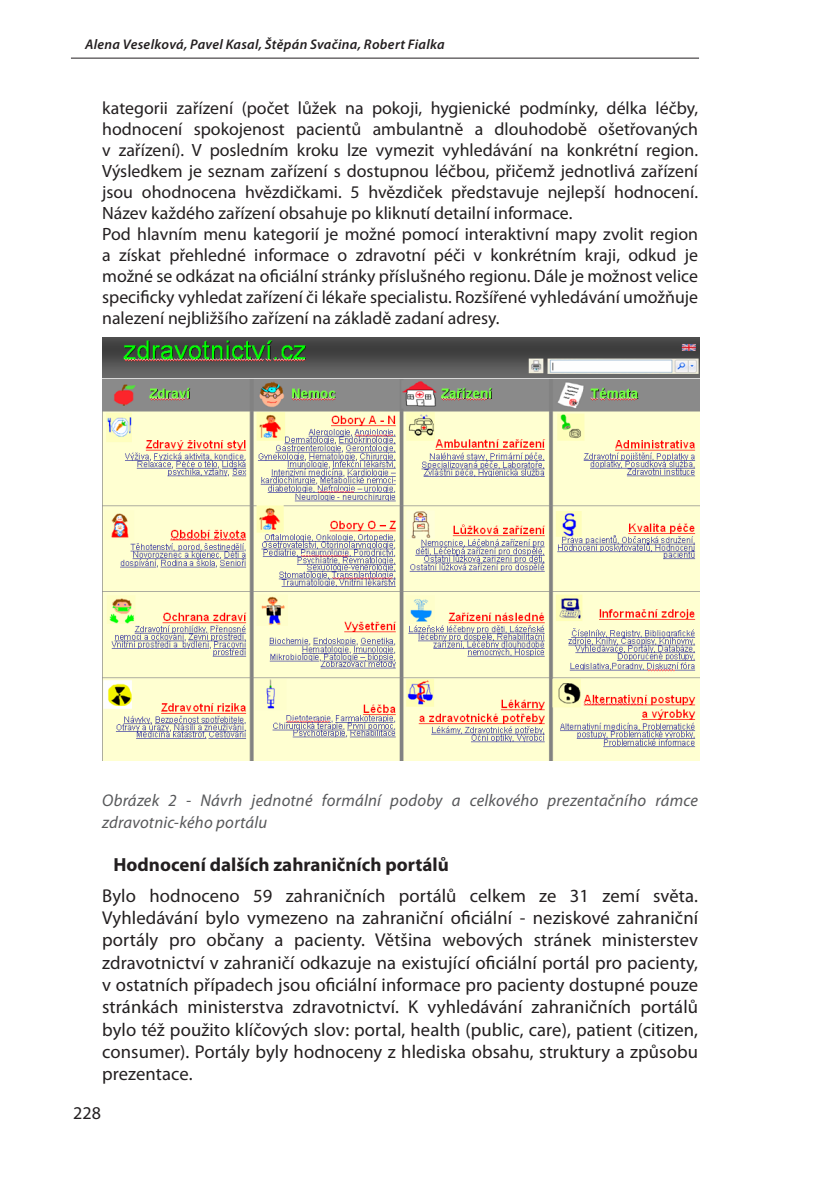
<style>
.page{position:relative;width:840px;height:1191px;background:#fff}
.page>*{position:absolute;margin:0;border:0;box-sizing:border-box;transform-origin:0 0}
.t1{font:700 19px "Myriad Pro";color:#231f20}
.t2{font:18.6px/22.4px "Myriad Pro";letter-spacing:.005em;color:#231f20;text-align:justify}
.t3{font:18px "Myriad Pro";color:#231f20}
.t4{font:17.8px/21px "Myriad Pro";color:#231f20}
.t5{font:italic 17px/22.2px "Myriad Pro";letter-spacing:.015em;color:#57585a}
.t6{font:italic 600 14px "Myriad Pro";letter-spacing:.02em;color:#231f20}
</style>
<div class="page">
<hr style="left:71px;top:58px;width:627px;height:1px;background:#231f20">
<img style="left:102px;top:338px;width:596px;height:422px">
<p class="t6" style="left:85px;top:35px;width:361px">Alena Veselková, Pavel Kasal, Štěpán Svačina, Robert Fialka</p>
<p class="t4" style="left:102px;top:97px;width:597px">kategorii zařízení (počet lůžek na pokoji, hygienické podmínky, délka léčby, hodnocení spokojenost pacientů ambulantně a dlouhodobě ošetřovaných v zařízení). V posledním kroku lze vymezit vyhledávání na konkrétní region.<br>Výsledkem je seznam zařízení s dostupnou léčbou, přičemž jednotlivá zařízení jsou ohodnocena hvězdičkami. 5 hvězdiček představuje nejlepší hodnocení.<br>Název každého zařízení obsahuje po kliknutí detailní informace.<br>Pod hlavním menu kategorií je možné pomocí interaktivní mapy zvolit region a získat přehledné informace o zdravotní péči v konkrétním kraji, odkud je možné se odkázat na oficiální stránky příslušného regionu. Dále je možnost velice specificky vyhledat zařízení či lékaře specialistu. Rozšířené vyhledávání umožňuje nalezení nejbližšího zařízení na základě zadaní adresy.</p>
<p class="t5" style="left:102px;top:789px;width:597px">Obrázek 2 - Návrh jednotné formální podoby a celkového prezentačního rámce zdravotnic-kého portálu</p>
<p class="t1" style="left:113px;top:852px;width:336px">Hodnocení dalších zahraničních portálů</p>
<p class="t2" style="left:102px;top:884px;width:597px">Bylo hodnoceno 59 zahraničních portálů celkem ze 31 zemí světa.<br>Vyhledávání bylo vymezeno na zahraniční oficiální - neziskové zahraniční portály pro občany a pacienty. Většina webových stránek ministerstev zdravotnictví v zahraničí odkazuje na existující oficiální portál pro pacienty, v ostatních případech jsou oficiální informace pro pacienty dostupné pouze stránkách ministerstva zdravotnictví. K vyhledávání zahraničních portálů bylo též použito klíčových slov: portal, health (public, care), patient (citizen, consumer). Portály byly hodnoceny z hlediska obsahu, struktury a způsobu prezentace.</p>
<p class="t3" style="left:73px;top:1102px;width:29px">228</p>
</div>
